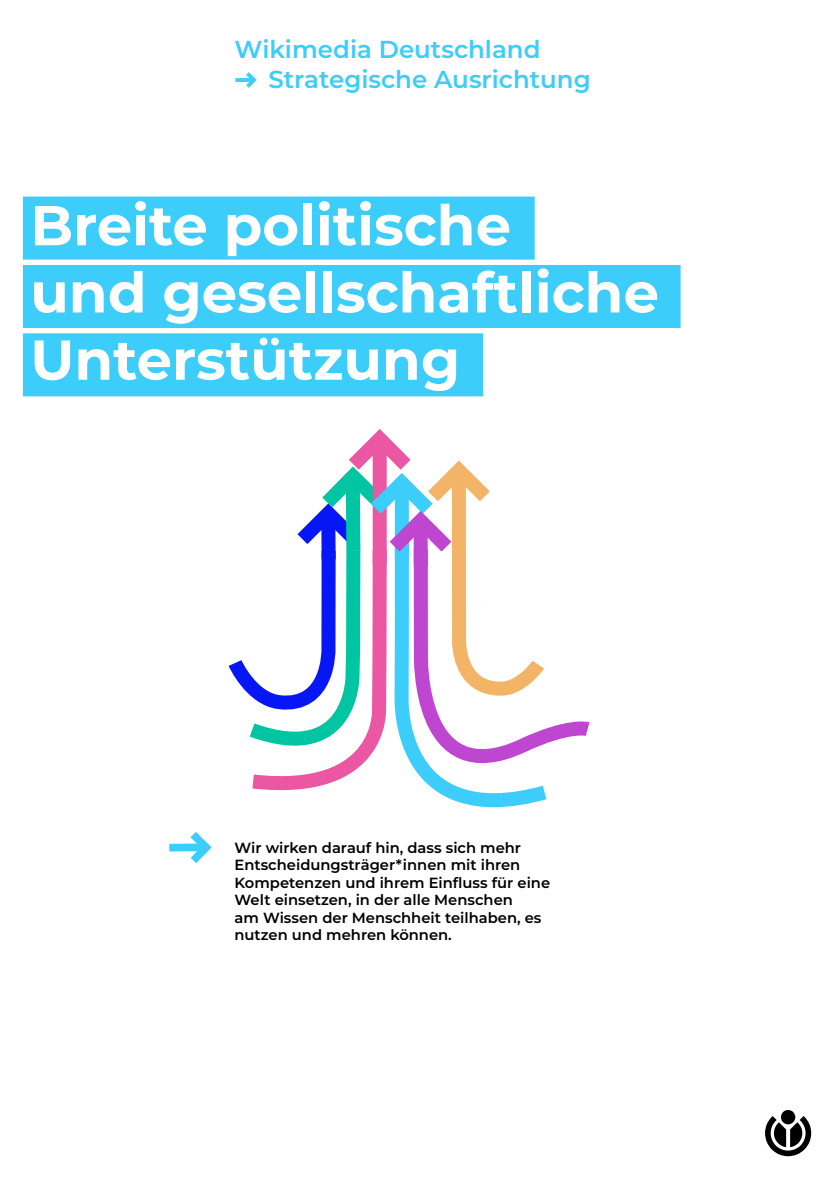
<style>
.page{position:relative;width:835px;height:1180px;background:#fff}
.page>*{position:absolute;margin:0;border:0;box-sizing:border-box;transform-origin:0 0}
.t1{font:700 56px/67.2px "Montserrat";color:#fff}
.t2{font:600 24.5px "Montserrat";color:#3ccdfa}
.text_untebn{font:600 14.7px "Montserrat";color:#000}
</style>
<div class="page">
<svg style="left:765px;top:1116px;width:46px;height:40px"></svg>
<div style="left:780px;top:1110px;width:15px;height:14px;background:#000;border-radius:50%"></div>
<div style="left:23px;top:197px;width:511px;height:63px;background:#3ccdfa"></div>
<div style="left:23px;top:265px;width:657px;height:63px;background:#3ccdfa"></div>
<div style="left:23px;top:333px;width:460px;height:63px;background:#3ccdfa"></div>
<svg style="left:237px;top:581px;width:150px;height:210px"></svg>
<svg style="left:394px;top:581px;width:167px;height:227px"></svg>
<svg style="left:297px;top:429px;width:193px;height:152px"></svg>
<svg style="left:169px;top:832px;width:43px;height:31px"></svg>
<svg style="left:235px;top:72px;width:22px;height:16px"></svg>
<p class="t2" style="left:234px;top:32px;width:307px">Wikimedia Deutschland</p>
<p class="t2" style="left:268px;top:62px;width:324px">Strategische Ausrichtung</p>
<p class="t1" style="left:30px;top:189px;width:630px">Breite politische<br>und gesellschaftliche</p>
<p class="t1" style="left:30px;top:323px;width:431px">Unterstützung</p>
<p class="text_untebn" style="left:234px;top:837px;width:288px">Wir wirken darauf hin, dass sich mehr</p>
<p class="text_untebn" style="left:234px;top:854px;width:287px">Entscheidungsträger*innen mit ihren</p>
<p class="text_untebn" style="left:234px;top:872px;width:317px">Kompetenzen und ihrem Einfluss für eine</p>
<p class="text_untebn" style="left:234px;top:889px;width:280px">Welt einsetzen, in der alle Menschen</p>
<p class="text_untebn" style="left:234px;top:907px;width:308px">am Wissen der Menschheit teilhaben, es</p>
<p class="text_untebn" style="left:234px;top:924px;width:219px">nutzen und mehren können.</p>
</div>
